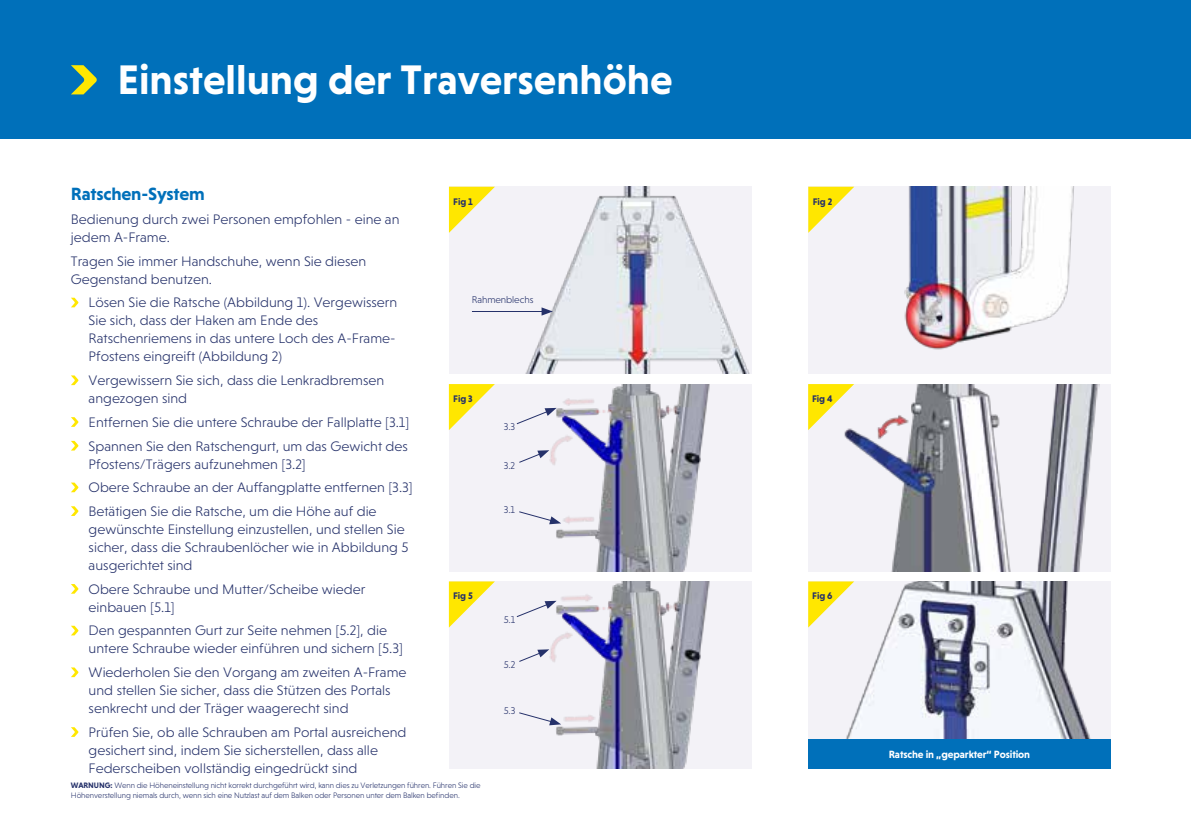
<style>
.page{position:relative;width:1191px;height:840px;background:#fff}
.page>*{position:absolute;margin:0;border:0;box-sizing:border-box;transform-origin:0 0}
.t1{font:700 42px "Niveau Grotesk";color:#fff}
.t2{font:700 18px "Niveau Grotesk";letter-spacing:-.01em;color:#0070ba}
.t3{font:300 14px/18px "Niveau Grotesk";color:#25316a}
.t4{font:700 10.6px "Niveau Grotesk";letter-spacing:-.01em;color:#fff}
.t5{font:300 10px "Niveau Grotesk";letter-spacing:-.01em;color:#25316a}
.t6{font:700 9.6px "Niveau Grotesk";letter-spacing:-.01em;color:#25316a}
.t7{font:300 8px/10px "Niveau Grotesk";letter-spacing:-.01em;color:#25316a}
.s1{font-weight:700}
</style>
<div class="page">
<div style="left:0;top:0;width:1191px;height:138px;background:#0070ba"></div>
<svg style="left:71px;top:65px;width:26px;height:29px"></svg>
<svg style="left:71px;top:297px;width:7px;height:10px"></svg>
<svg style="left:71px;top:375px;width:7px;height:10px"></svg>
<svg style="left:71px;top:417px;width:7px;height:9px"></svg>
<svg style="left:71px;top:440px;width:7px;height:10px"></svg>
<svg style="left:71px;top:482px;width:7px;height:10px"></svg>
<svg style="left:71px;top:506px;width:7px;height:9px"></svg>
<svg style="left:71px;top:584px;width:7px;height:9px"></svg>
<svg style="left:71px;top:625px;width:7px;height:10px"></svg>
<svg style="left:71px;top:667px;width:7px;height:9px"></svg>
<svg style="left:71px;top:727px;width:7px;height:9px"></svg>
<div style="left:449px;top:187px;width:302px;height:187px;background:#f3f2f7"></div>
<img style="left:525px;top:187px;width:225px;height:187px">
<div style="left:808px;top:187px;width:302px;height:187px;background:#f3f2f7"></div>
<img style="left:904px;top:187px;width:170px;height:163px">
<div style="left:449px;top:384px;width:302px;height:187px;background:#f3f2f7"></div>
<img style="left:517px;top:384px;width:193px;height:187px">
<svg style="left:449px;top:384px;width:46px;height:46px"></svg>
<div style="left:449px;top:581px;width:302px;height:187px;background:#f3f2f7"></div>
<img style="left:519px;top:581px;width:191px;height:187px">
<svg style="left:449px;top:581px;width:46px;height:46px"></svg>
<div style="left:808px;top:384px;width:302px;height:187px;background:#f3f2f7"></div>
<img style="left:844px;top:384px;width:255px;height:187px">
<svg style="left:808px;top:384px;width:46px;height:46px"></svg>
<img style="left:808px;top:581px;width:302px;height:158px">
<div style="left:808px;top:739px;width:302px;height:29px;background:#0070ba"></div>
<svg style="left:808px;top:581px;width:46px;height:46px"></svg>
<svg style="left:449px;top:187px;width:46px;height:46px"></svg>
<svg style="left:808px;top:187px;width:46px;height:46px"></svg>
<svg style="left:516px;top:407px;width:40px;height:17px"></svg>
<svg style="left:516px;top:600px;width:40px;height:17px"></svg>
<svg style="left:519px;top:450px;width:30px;height:12px"></svg>
<svg style="left:519px;top:649px;width:30px;height:12px"></svg>
<svg style="left:518px;top:511px;width:43px;height:13px"></svg>
<svg style="left:519px;top:711px;width:42px;height:14px"></svg>
<hr style="left:472px;top:311px;width:73px;height:1px;background:#25316a">
<svg style="left:541px;top:307px;width:12px;height:8px"></svg>
<h1 class="t1" style="left:117px;top:55px;width:556px">Einstellung der Traversenhöhe</h1>
<p class="t2" style="left:71px;top:184px;width:135px">Ratschen-System</p>
<p class="t3" style="left:71px;top:210px;width:330px">Bedienung durch zwei Personen empfohlen - eine an jedem A-Frame.</p>
<p class="t3" style="left:71px;top:252px;width:297px">Tragen Sie immer Handschuhe, wenn Sie diesen<br>Gegenstand benutzen.</p>
<p class="t3" style="left:89px;top:293px;width:310px">Lösen Sie die Ratsche (Abbildung 1). Vergewissern Sie sich, dass der Haken am Ende des Ratschenriemens in das untere Loch des A-Frame-Pfostens eingreift (Abbildung 2)</p>
<p class="t3" style="left:89px;top:371px;width:297px">Vergewissern Sie sich, dass die Lenkradbremsen angezogen sind</p>
<p class="t3" style="left:89px;top:410px;width:322px;line-height:23.6px">Entfernen Sie die untere Schraube der Fallplatte [3.1]<br>Spannen Sie den Ratschengurt, um das Gewicht des</p>
<p class="t3" style="left:89px;top:451px;width:326px;line-height:23.6px">Pfostens/Trägers aufzunehmen [3.2]<br>Obere Schraube an der Auffangplatte entfernen [3.3]<br>Betätigen Sie die Ratsche, um die Höhe auf die</p>
<p class="t3" style="left:89px;top:520px;width:321px">gewünschte Einstellung einzustellen, und stellen Sie sicher, dass die Schraubenlöcher wie in Abbildung 5 ausgerichtet sind</p>
<p class="t3" style="left:89px;top:579px;width:278px">Obere Schraube und Mutter/Scheibe wieder einbauen [5.1]</p>
<p class="t3" style="left:89px;top:621px;width:316px">Den gespannten Gurt zur Seite nehmen [5.2], die untere Schraube wieder einführen und sichern [5.3]</p>
<p class="t3" style="left:89px;top:663px;width:319px">Wiederholen Sie den Vorgang am zweiten A-Frame und stellen Sie sicher, dass die Stützen des Portals senkrecht und der Träger waagerecht sind</p>
<p class="t3" style="left:89px;top:722px;width:319px">Prüfen Sie, ob alle Schrauben am Portal ausreichend gesichert sind, indem Sie sicherstellen, dass alle<br>Federscheiben vollständig eingedrückt sind</p>
<p class="t6" style="left:453px;top:196px;width:21px">Fig 1</p>
<p class="t6" style="left:812px;top:196px;width:21px">Fig 2</p>
<p class="t5" style="left:472px;top:294px;width:63px">Rahmenblechs</p>
<p class="t6" style="left:453px;top:393px;width:21px">Fig 3</p>
<p class="t5" style="left:504px;top:420px;width:13px">3.3</p>
<p class="t5" style="left:504px;top:460px;width:13px">3.2</p>
<p class="t5" style="left:504px;top:503px;width:13px">3.1</p>
<p class="t6" style="left:453px;top:590px;width:21px">Fig 5</p>
<p class="t5" style="left:504px;top:613px;width:13px">5.1</p>
<p class="t5" style="left:504px;top:658px;width:13px">5.2</p>
<p class="t5" style="left:504px;top:704px;width:13px">5.3</p>
<p class="t6" style="left:812px;top:393px;width:22px">Fig 4</p>
<p class="t6" style="left:812px;top:590px;width:22px">Fig 6</p>
<p class="t7" style="left:71px;top:779px;width:411px"><span class="s1">WARNUNG:</span> Wenn die Höheneinstellung nicht korrekt durchgeführt wird, kann dies zu Verletzungen führen. Führen Sie die<br>Höhenverstellung niemals durch, wenn sich eine Nutzlast auf dem Balken oder Personen unter dem Balken befinden.</p>
<p class="t4" style="left:888px;top:748px;width:143px">Ratsche in „geparkter“ Position</p>
</div>
